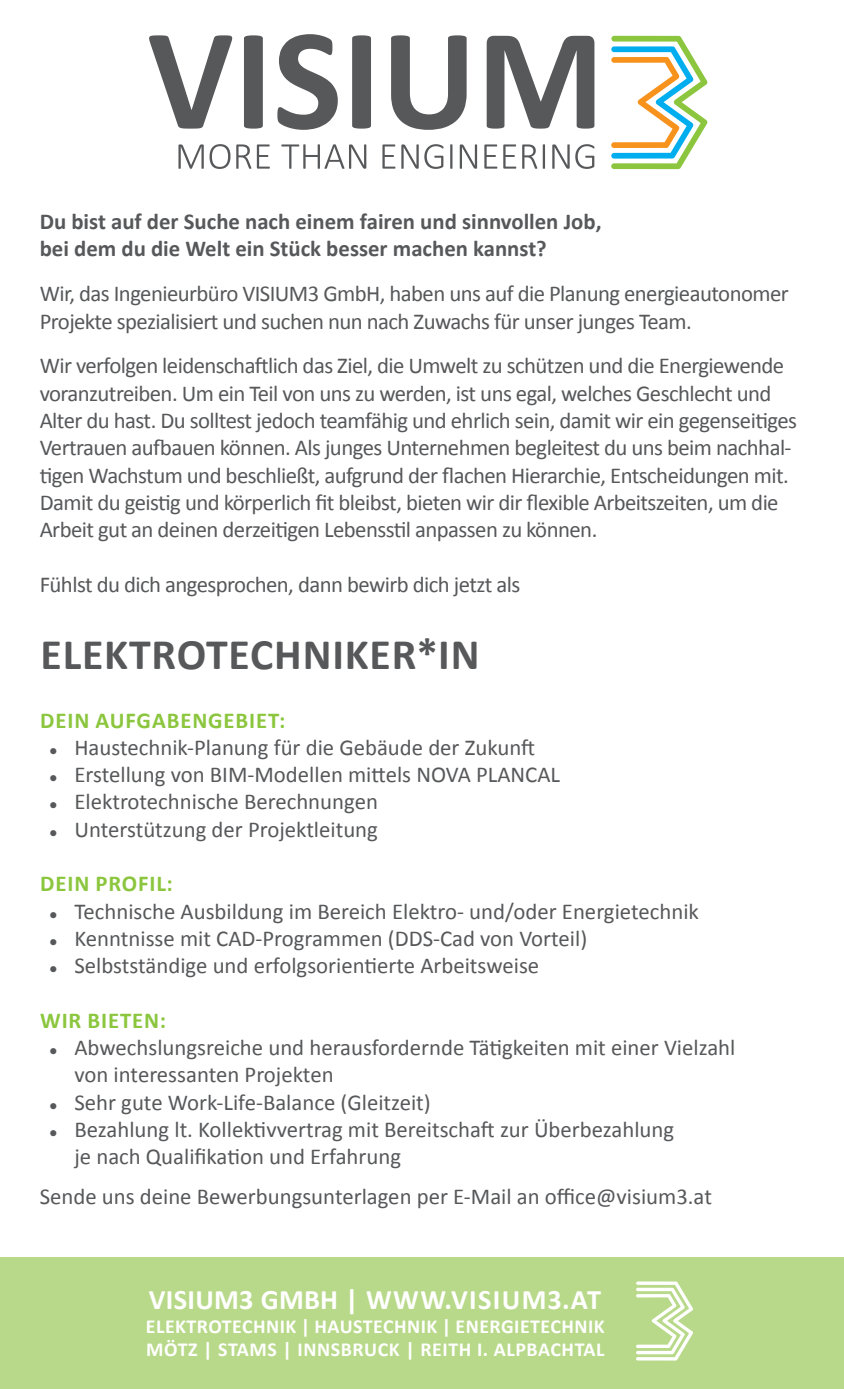
<style>
.page{position:relative;width:844px;height:1389px;background:#fff}
.page>*{position:absolute;margin:0;border:0;box-sizing:border-box;transform-origin:0 0}
.t1{font:700 43.75px "Calibri";letter-spacing:.02em;color:#57585a}
.t2{font:700 28.35px "Calibri";letter-spacing:.01em;color:#fff}
.t3{font:22.75px/27.3px "Calibri";letter-spacing:-.025em;color:#57585a}
.t4{font:22.75px/27.3px "Calibri";color:#57585a}
.t5{font:700 22.75px/27.3px "Calibri";color:#57585a}
.t6{font:700 22.75px "Calibri";letter-spacing:.04em;color:#8bc63e}
.t7{font:700 19.95px/23.4px "Calibri";letter-spacing:.025em;color:#fff}
</style>
<div class="page">
<svg style="left:149px;top:35px;width:83px;height:94px"></svg>
<svg style="left:244px;top:35px;width:19px;height:94px;background:#5b5c5e"></svg>
<svg style="left:277px;top:34px;width:61px;height:96px"></svg>
<svg style="left:352px;top:35px;width:19px;height:94px;background:#5b5c5e"></svg>
<svg style="left:391px;top:35px;width:75px;height:95px"></svg>
<svg style="left:486px;top:36px;width:108px;height:93px"></svg>
<svg style="left:611px;top:36px;width:96px;height:133px"></svg>
<svg style="left:178px;top:144px;width:52px;height:25px"></svg>
<svg style="left:236px;top:144px;width:15px;height:25px"></svg>
<svg style="left:257px;top:144px;width:13px;height:25px"></svg>
<svg style="left:281px;top:144px;width:85px;height:25px"></svg>
<svg style="left:382px;top:144px;width:13px;height:25px"></svg>
<svg style="left:401px;top:144px;width:17px;height:25px"></svg>
<svg style="left:424px;top:144px;width:19px;height:25px"></svg>
<svg style="left:450px;top:144px;width:2px;height:25px"></svg>
<svg style="left:459px;top:144px;width:18px;height:25px"></svg>
<svg style="left:484px;top:144px;width:13px;height:25px"></svg>
<svg style="left:503px;top:144px;width:13px;height:25px"></svg>
<svg style="left:522px;top:144px;width:23px;height:25px"></svg>
<svg style="left:552px;top:144px;width:17px;height:25px"></svg>
<svg style="left:575px;top:144px;width:19px;height:25px"></svg>
<div style="left:0;top:1258px;width:843px;height:131px;background:#b8d989"></div>
<svg style="left:636px;top:1281px;width:57px;height:80px"></svg>
<p class="t5" style="left:40px;top:207px;width:563px">Du bist auf der Suche nach einem fairen und sinnvollen Job, bei dem du die Welt ein Stück besser machen kannst?</p>
<p class="t3" style="left:40px;top:279px;width:750px">Wir, das Ingenieurbüro VISIUM3 GmbH, haben uns auf die Planung energieautonomer<br>Projekte spezialisiert und suchen nun nach Zuwachs für unser junges Team.</p>
<p class="t3" style="left:40px;top:351px;width:758px">Wir verfolgen leidenschaftlich das Ziel, die Umwelt zu schützen und die Energiewende voranzutreiben. Um ein Teil von uns zu werden, ist uns egal, welches Geschlecht und Alter du hast. Du solltest jedoch teamfähig und ehrlich sein, damit wir ein gegenseitiges Vertrauen aufbauen können. Als junges Unternehmen begleitest du uns beim nachhal&shy;tigen Wachstum und beschließt, aufgrund der flachen Hierarchie, Entscheidungen mit.<br>Damit du geistig und körperlich fit bleibst, bieten wir dir flexible Arbeitszeiten, um die Arbeit gut an deinen derzeitigen Lebensstil anpassen zu können.</p>
<p class="t3" style="left:40px;top:569px;width:482px">Fühlst du dich angesprochen, dann bewirb dich jetzt als</p>
<h1 class="t1" style="left:41px;top:623px;width:440px">ELEKTROTECHNIKER*IN</h1>
<p class="t6" style="left:40px;top:704px;width:246px">DEIN AUFGABENGEBIET:</p>
<p class="t4" style="left:50px;top:733px;width:487px">● Haustechnik-Planung für die Gebäude der Zukunft</p>
<p class="t4" style="left:50px;top:760px;width:512px">● Erstellung von BIM-Modellen mittels NOVA PLANCAL</p>
<p class="t4" style="left:50px;top:787px;width:330px">● Elektrotechnische Berechnungen</p>
<p class="t4" style="left:50px;top:814px;width:330px">● Unterstützung der Projektleitung</p>
<p class="t6" style="left:40px;top:868px;width:134px">DEIN PROFIL:</p>
<p class="t4" style="left:50px;top:896px;width:650px">● Technische Ausbildung im Bereich Elektro- und/oder Energietechnik</p>
<p class="t4" style="left:50px;top:924px;width:539px">● Kenntnisse mit CAD-Programmen (DDS-Cad von Vorteil)</p>
<p class="t4" style="left:50px;top:951px;width:491px">● Selbstständige und erfolgsorientierte Arbeitsweise</p>
<p class="t6" style="left:40px;top:1004px;width:127px">WIR BIETEN:</p>
<p class="t4" style="left:74px;top:1033px;width:662px;text-indent:-25px">● Abwechslungsreiche und herausfordernde Tätigkeiten mit einer Vielzahl von interessanten Projekten</p>
<p class="t4" style="left:50px;top:1087px;width:382px">● Sehr gute Work-Life-Balance (Gleitzeit)</p>
<p class="t4" style="left:74px;top:1115px;width:601px;text-indent:-25px">● Bezahlung lt. Kollektivvertrag mit Bereitschaft zur Überbezahlung je nach Qualifikation und Erfahrung</p>
<p class="t4" style="left:40px;top:1182px;width:673px">Sende uns deine Bewerbungsunterlagen per E-Mail an office@visium3.at</p>
<p class="t2" style="left:149px;top:1280px;width:453px">VISIUM3 GMBH | WWW.VISIUM3.AT</p>
<p class="t7" style="left:146px;top:1314px;width:460px">ELEKTROTECHNIK | HAUSTECHNIK | ENERGIETECHNIK<br>MÖTZ | STAMS | INNSBRUCK | REITH I. ALPBACHTAL</p>
</div>
